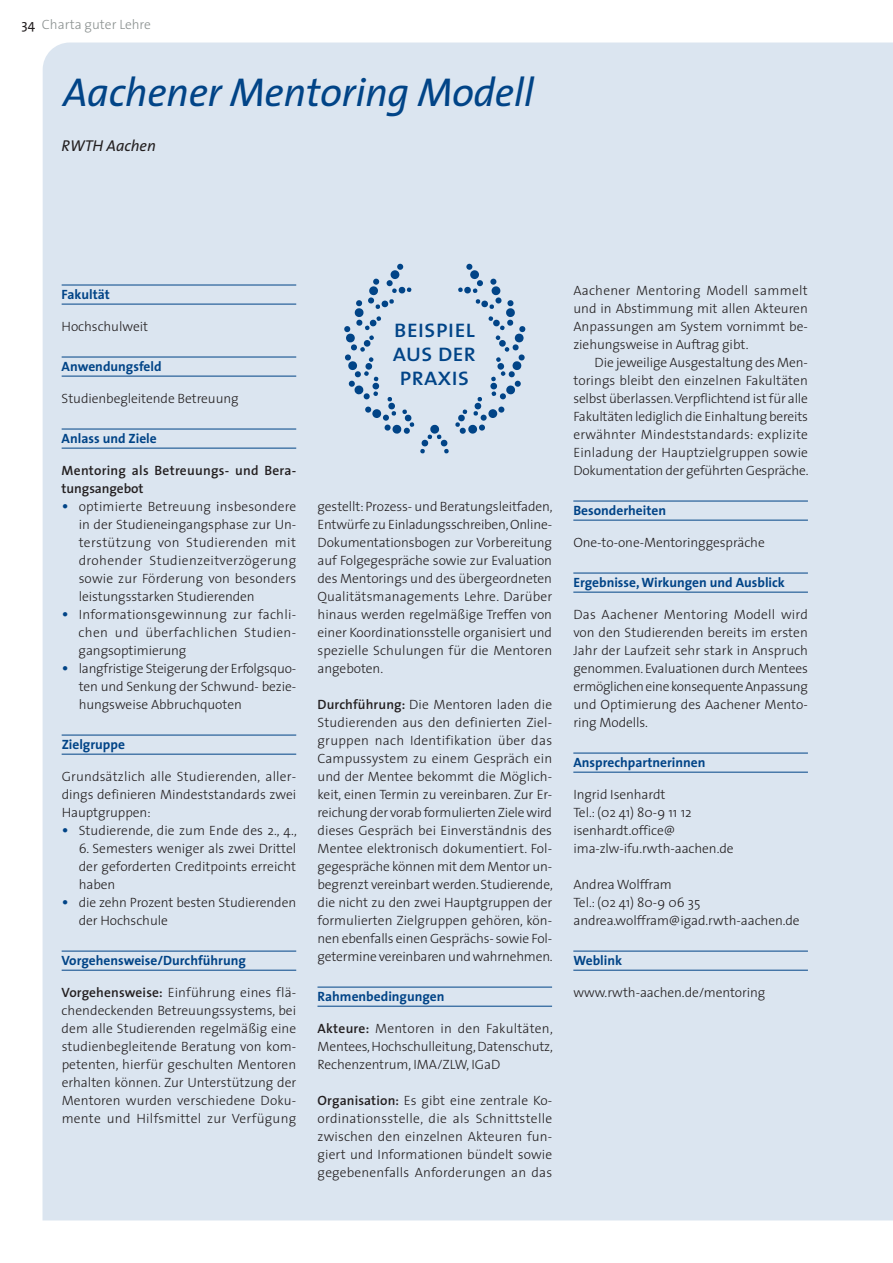
<style>
.page{position:relative;width:893px;height:1263px;background:#fff}
.page>*{position:absolute;margin:0;border:0;box-sizing:border-box;transform-origin:0 0}
.t1{font:italic 40.5px "The Sans";letter-spacing:-.01em;color:#014487}
.t2{font:25.5px/24px "The Sans Caps";letter-spacing:-.02em;color:#014487;text-align:justify}
.t3{font:italic 15.75px "The Sans";letter-spacing:-.005em;color:#231f20}
.t4{font:300 13.5px/18px "The Sans";letter-spacing:-.005em;color:#231f20;text-align:justify}
.t5{font:700 13.5px "The Sans";color:#014487}
.t6{font:600 13.5px/18px "The Sans";letter-spacing:.02em;color:#231f20}
.t7{font:300 13.5px "The Sans";color:#8b9190}
.s1{font-weight:400;color:#231f20}
.s2{font-family:"Berkeley";font-weight:500;font-size:15px;color:#014487}
.s3{font-weight:600}
</style>
<div class="page">
<div style="left:43px;top:43px;width:850px;height:1177px;background:#dbe5f0"></div>
<div style="left:466px;top:264px;width:7px;height:6px;background:#014487;border-radius:50%"></div>
<div style="left:470px;top:270px;width:9px;height:9px;background:#014487;border-radius:50%"></div>
<svg style="left:490px;top:278px;width:7px;height:7px"></svg>
<svg style="left:455px;top:280px;width:70px;height:154px;background:#bfd0e2"></svg>
<svg style="left:397px;top:264px;width:6px;height:6px"></svg>
<svg style="left:390px;top:270px;width:10px;height:9px"></svg>
<div style="left:386px;top:280px;width:7px;height:6px;background:#014487;border-radius:50%"></div>
<div style="left:373px;top:278px;width:6px;height:7px;background:#014487;border-radius:3px"></div>
<svg style="left:344px;top:286px;width:105px;height:167px;background:#c7d6e6"></svg>
<hr style="left:62px;top:285px;width:234px;height:1px;background:#014487">
<hr style="left:62px;top:304px;width:234px;height:1px;background:#014487">
<hr style="left:62px;top:357px;width:234px;height:1px;background:#014487">
<hr style="left:62px;top:376px;width:234px;height:1px;background:#014487">
<hr style="left:62px;top:429px;width:234px;height:1px;background:#014487">
<hr style="left:62px;top:448px;width:234px;height:1px;background:#014487">
<hr style="left:62px;top:735px;width:234px;height:1px;background:#014487">
<hr style="left:62px;top:754px;width:234px;height:1px;background:#014487">
<hr style="left:62px;top:951px;width:234px;height:1px;background:#014487">
<hr style="left:62px;top:970px;width:234px;height:1px;background:#014487">
<hr style="left:317px;top:987px;width:235px;height:1px;background:#014487">
<hr style="left:317px;top:1006px;width:235px;height:1px;background:#014487">
<hr style="left:573px;top:501px;width:235px;height:1px;background:#014487">
<hr style="left:573px;top:520px;width:235px;height:1px;background:#014487">
<hr style="left:573px;top:573px;width:235px;height:1px;background:#014487">
<hr style="left:573px;top:592px;width:235px;height:1px;background:#014487">
<hr style="left:573px;top:753px;width:235px;height:1px;background:#014487">
<hr style="left:573px;top:772px;width:235px;height:1px;background:#014487">
<hr style="left:573px;top:951px;width:235px;height:1px;background:#014487">
<hr style="left:573px;top:970px;width:235px;height:1px;background:#014487">
<p class="t7" style="left:22px;top:13px;width:131px"><span class="s1">34</span> Charta guter Lehre</p>
<h1 class="t1" style="left:63px;top:59px;width:472px">Aachener Mentoring Modell</h1>
<p class="t3" style="left:62px;top:132px;width:96px">RWTH Aachen</p>
<p class="t5" style="left:62px;top:283px;width:50px">Fakultät</p>
<p class="t4" style="left:62px;top:317px;width:88px">Hochschulweit</p>
<p class="t5" style="left:62px;top:355px;width:101px">Anwendungsfeld</p>
<p class="t4" style="left:62px;top:389px;width:178px">Studienbegleitende Betreuung</p>
<p class="t5" style="left:62px;top:427px;width:97px">Anlass und Ziele</p>
<p class="t6" style="left:62px;top:461px;width:236px">Mentoring als Betreuungs- und Bera&shy;tungsangebot</p>
<p class="t4" style="left:79px;top:497px;width:219px;text-indent:-17px"><span class="s2">•</span> optimierte Betreuung insbesondere in der Studieneingangsphase zur Un&shy;terstützung von Studierenden mit drohender Studienzeitverzögerung sowie zur Förderung von besonders leistungsstarken Studierenden</p>
<p class="t4" style="left:79px;top:605px;width:219px;text-indent:-17px"><span class="s2">•</span> Informationsgewinnung zur fachli&shy;chen und überfachlichen Studien&shy;gangsoptimierung</p>
<p class="t4" style="left:79px;top:659px;width:219px;text-indent:-17px"><span class="s2">•</span> langfristige Steigerung der Erfolgsquo&shy;ten und Senkung der Schwund- bezie&shy;hungsweise Abbruchquoten</p>
<p class="t5" style="left:62px;top:733px;width:65px">Zielgruppe</p>
<p class="t4" style="left:62px;top:766px;width:236px">Grundsätzlich alle Studierenden, aller&shy;dings definieren Mindeststandards zwei Hauptgruppen:</p>
<p class="t4" style="left:62px;top:821px;width:237px"><span class="s2">•</span> Studierende, die zum Ende des 2., 4.,</p>
<p class="t4" style="left:79px;top:839px;width:219px">6. Semesters weniger als zwei Drittel der geforderten Creditpoints erreicht haben</p>
<p class="t4" style="left:79px;top:893px;width:219px;text-indent:-17px"><span class="s2">•</span> die zehn Prozent besten Studierenden der Hochschule</p>
<p class="t5" style="left:62px;top:949px;width:186px">Vorgehensweise/Durchführung</p>
<p class="t4" style="left:62px;top:983px;width:236px"><span class="s3">Vorgehensweise:</span> Einführung eines flä&shy;chendeckenden Betreuungssystems, bei dem alle Studierenden regelmäßig eine studienbegleitende Beratung von kom&shy;petenten, hierfür geschulten Mentoren erhalten können. Zur Unterstützung der Mentoren wurden verschiedene Doku&shy;mente und Hilfsmittel zur Verfügung</p>
<h2 class="t2" style="left:392px;top:315px;width:85px">beispiel aus der praxis</h2>
<p class="t4" style="left:317px;top:497px;width:237px">gestellt:Prozess- und Beratungsleitfaden, Entwürfe zu Einladungsschreiben,Online-Dokumentationsbogen zur Vorbereitung auf Folgegespräche sowie zur Evaluation des Mentorings und des übergeordneten Qualitätsmanagements Lehre. Darüber hinaus werden regelmäßige Treffen von einer Koordinationsstelle organisiert und spezielle Schulungen für die Mentoren angeboten.</p>
<p class="t4" style="left:318px;top:694px;width:237px"><span class="s3">Durchführung:</span> Die Mentoren laden die Studierenden aus den definierten Ziel&shy;gruppen nach Identifikation über das Campussystem zu einem Gespräch ein und der Mentee bekommt die Möglich&shy;keit, einen Termin zu vereinbaren. Zur Er&shy;reichung der vorab formulierten Ziele wird dieses Gespräch bei Einverständnis des Mentee elektronisch dokumentiert. Fol&shy;gegespräche können mit dem Mentor un&shy;begrenzt vereinbart werden.Studierende, die nicht zu den zwei Hauptgruppen der formulierten Zielgruppen gehören, kön&shy;nen ebenfalls einen Gesprächs- sowie Fol&shy;getermine vereinbaren und wahrnehmen.</p>
<p class="t5" style="left:318px;top:985px;width:128px">Rahmenbedingungen</p>
<p class="t4" style="left:318px;top:1018px;width:237px"><span class="s3">Akteure:</span> Mentoren in den Fakultäten, Mentees,Hochschulleitung,Datenschutz, Rechenzentrum, IMA/ZLW, IGaD</p>
<p class="t4" style="left:318px;top:1090px;width:236px"><span class="s3">Organisation:</span> Es gibt eine zentrale Ko&shy;ordinationsstelle, die als -Schnittstelle zwischen den einzelnen Akteuren fun&shy;giert und Informationen bündelt sowie gegebenenfalls Anforderungen an das</p>
<p class="t4" style="left:573px;top:281px;width:236px">Aachener Mentoring Modell sammelt und in Abstimmung mit allen Akteuren Anpassungen am System vornimmt be&shy;ziehungsweise in Auftrag gibt.</p>
<p class="t4" style="left:573px;top:352px;width:237px;text-indent:21px">Die jeweilige Ausgestaltung des Men&shy;torings bleibt den einzelnen Fakultäten selbst überlassen.Verpflichtend ist für alle Fakultäten lediglich die Einhaltung bereits erwähnter Mindeststandards: explizite Einladung der Hauptzielgruppen sowie Dokumentation der geführten Gespräche.</p>
<p class="t5" style="left:573px;top:499px;width:94px">Besonderheiten</p>
<p class="t4" style="left:573px;top:532px;width:193px">One-to-one-Mentoringgespräche</p>
<p class="t5" style="left:573px;top:571px;width:213px">Ergebnisse, Wirkungen und Ausblick</p>
<p class="t4" style="left:573px;top:604px;width:236px">Das Aachener Mentoring Modell wird von den Studierenden bereits im ersten Jahr der Laufzeit sehr stark in Anspruch genommen. Evaluationen durch Mentees ermöglicheneinekonsequenteAnpassung und Optimierung des Aachener Mento&shy;ring Modells.</p>
<p class="t5" style="left:573px;top:751px;width:134px">Ansprechpartnerinnen</p>
<p class="t4" style="left:573px;top:784px;width:162px;text-align:left">Ingrid Isenhardt<br>Tel.: (02 41) 80-9 11 12 isenhardt.office@ ima-zlw-ifu.rwth-aachen.de</p>
<p class="t4" style="left:573px;top:874px;width:228px;text-align:left">Andrea Wolffram<br>Tel.: (02 41) 80-9 06 35 andrea.wolffram@igad.rwth-aachen.de</p>
<p class="t5" style="left:573px;top:949px;width:50px">Weblink</p>
<p class="t4" style="left:573px;top:982px;width:194px">www.rwth-aachen.de/mentoring</p>
</div>
